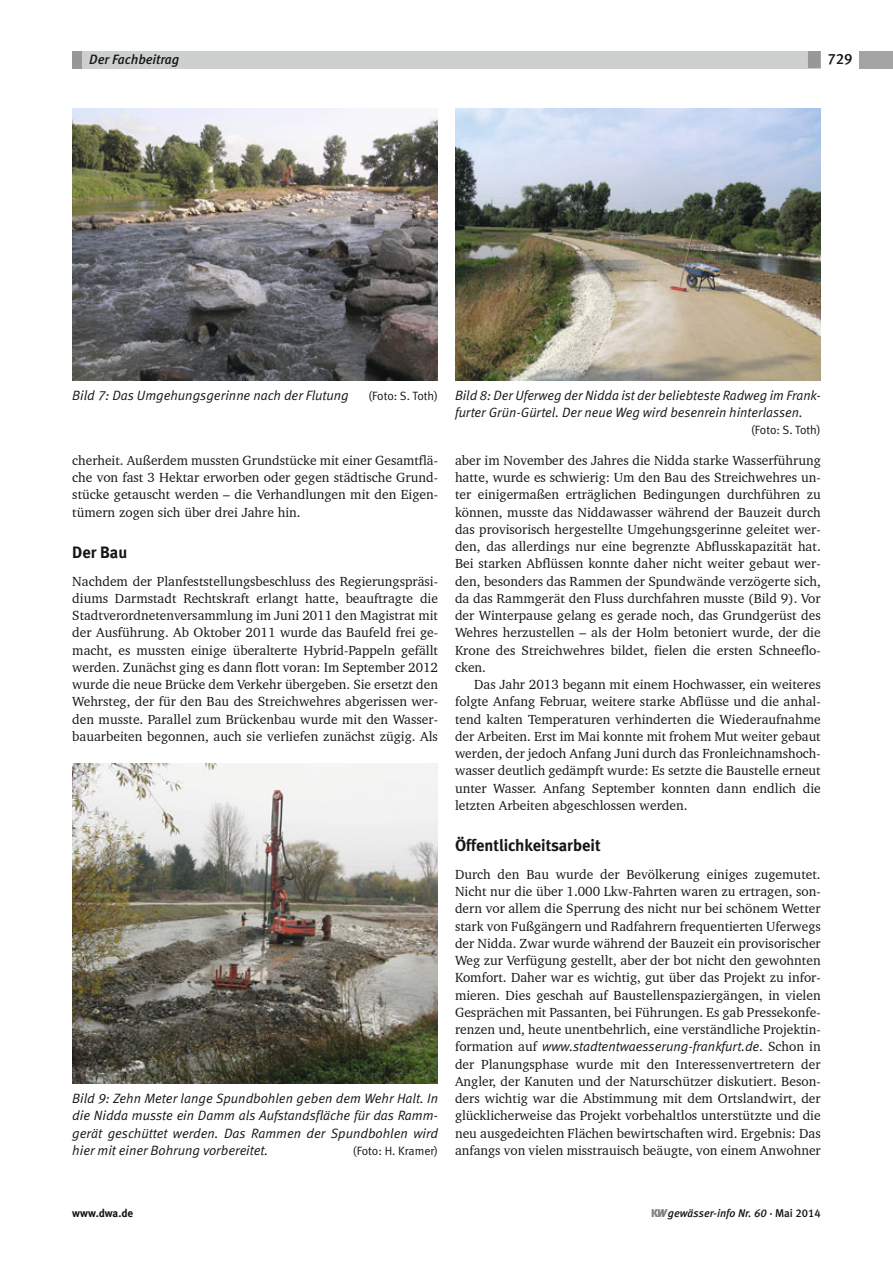
<style>
.page{position:relative;width:893px;height:1263px;background:#fff}
.page>*{position:absolute;margin:0;border:0;box-sizing:border-box;transform-origin:0 0}
.t1{font:16.5px "Meta Bold LF";color:#151616}
.t2{font:15px "Meta Medium LF";color:#151616}
.t3{font:13.5px/17.2px "Charter BT";color:#151616;text-align:justify}
.t4{font:italic 13.5px/17.2px "Meta Normal LF";color:#151616}
.t5{font:italic 13.5px "Meta Medium LF";color:#151616}
.t6{font:12px "Meta Normal LF";color:#151616}
.t7{font:italic 11.25px "Meta Medium LF";color:#151616}
.t8{font:700 11.25px "Meta";color:#151616}
.s1{font-family:"Charter BT";font-style:normal}
.s2{font-family:"Meta";font-weight:900;font-style:normal;color:#818281}
.s3{font-family:"Meta";font-weight:900;color:#818281}
.s4{font-style:normal}
</style>
<div class="page">
<div style="left:120px;top:51px;width:701px;height:17px;background:#cecfcf"></div>
<div style="left:808px;top:51px;width:13px;height:17px;background:#989899"></div>
<div style="left:859px;top:51px;width:34px;height:17px;background:#a4a4a4"></div>
<div style="left:72px;top:51px;width:11px;height:17px;background:#989899"></div>
<div style="left:83px;top:51px;width:170px;height:17px;background:#cecfcf"></div>
<img style="left:72px;top:108px;width:366px;height:273px">
<img style="left:455px;top:108px;width:366px;height:273px">
<img style="left:72px;top:763px;width:366px;height:321px">
<p class="t5" style="left:89px;top:54px;width:92px">Der Fachbeitrag</p>
<p class="t2" style="left:827px;top:53px;width:27px">729</p>
<p class="t4" style="left:72px;top:388px;width:278px">Bild 7: Das Umgehungsgerinne nach der Flutung</p>
<p class="t6" style="left:368px;top:391px;width:71px">(Foto: S. Toth)</p>
<p class="t4" style="left:455px;top:388px;width:367px">Bild 8: Der Uferweg der Nidda ist der beliebteste Radweg im Frank&shy;furter Grün-Gürtel. Der neue Weg wird besenrein hinterlassen.</p>
<p class="t6" style="left:751px;top:425px;width:71px">(Foto: S. Toth)</p>
<p class="t3" style="left:72px;top:451px;width:367px">cherheit. Außerdem mussten Grundstücke mit einer Gesamtflä&shy;che von fast 3 Hektar erworben oder gegen städtische Grund&shy;stücke getauscht werden – die Verhandlungen mit den Eigen&shy;tümern zogen sich über drei Jahre hin.</p>
<p class="t1" style="left:72px;top:546px;width:56px">Der Bau</p>
<p class="t3" style="left:72px;top:572px;width:367px">Nachdem der Planfeststellungsbeschluss des Regierungspräsi&shy;diums Darmstadt Rechtskraft erlangt hatte, beauftragte die Stadtverordnetenversammlung im Juni 2011 den Magistrat mit der Ausführung. Ab Oktober 2011 wurde das Baufeld frei ge&shy;macht, es mussten einige überalterte Hybrid-Pappeln gefällt werden. Zunächst ging es dann flott voran: Im September 2012 wurde die neue Brücke dem Verkehr übergeben. Sie ersetzt den Wehrsteg, der für den Bau des Streichwehres abgerissen wer&shy;den musste. Parallel zum Brückenbau wurde mit den Wasser&shy;bauarbeiten begonnen, auch sie verliefen zunächst zügig. Als</p>
<p class="t4" style="left:72px;top:1091px;width:367px;text-align:justify">Bild 9: Zehn Meter lange Spundbohlen geben dem Wehr Halt. In die Nidda musste ein Damm als Aufstandsfläche für das Ramm&shy;gerät geschüttet werden. Das Rammen der Spundbohlen wird hier mit einer Bohrung vorbereitet.</p>
<p class="t6" style="left:353px;top:1146px;width:87px">(Foto: H. Kramer)</p>
<p class="t3" style="left:455px;top:451px;width:367px">aber im November des Jahres die Nidda starke Wasserführung hatte, wurde es schwierig: Um den Bau des Streichwehres un&shy;ter einigermaßen erträglichen Bedingungen durchführen zu können, musste das Niddawasser während der Bauzeit durch das provisorisch hergestellte Umgehungsgerinne geleitet wer&shy;den, das allerdings nur eine begrenzte Abflusskapazität hat.<br>Bei starken Abflüssen konnte daher nicht weiter gebaut wer&shy;den, besonders das Rammen der Spundwände verzögerte sich, da das Rammgerät den Fluss durchfahren musste (Bild 9). Vor der Winterpause gelang es gerade noch, das Grundgerüst des Wehres herzustellen – als der Holm betoniert wurde, der die Krone des Streichwehres bildet, fielen die ersten Schneeflo&shy;cken.</p>
<p class="t3" style="left:455px;top:676px;width:367px;text-indent:19px">Das Jahr 2013 begann mit einem Hochwasser, ein weiteres folgte Anfang Februar, weitere starke Abflüsse und die anhal&shy;tend kalten Temperaturen verhinderten die Wiederaufnahme der Arbeiten. Erst im Mai konnte mit frohem Mut weiter gebaut werden, der jedoch Anfang Juni durch das Fronleichnamshoch&shy;wasser deutlich gedämpft wurde: Es setzte die Baustelle erneut unter Wasser. Anfang September konnten dann endlich die letzten Arbeiten abgeschlossen werden.</p>
<p class="t1" style="left:455px;top:839px;width:147px">Öffentlichkeitsarbeit</p>
<p class="t3" style="left:455px;top:865px;width:367px">Durch den Bau wurde der Bevölkerung einiges zugemutet.<br>Nicht nur die über 1.000 Lkw-Fahrten waren zu ertragen, son&shy;dern vor allem die Sperrung des nicht nur bei schönem Wetter stark von Fußgängern und Radfahrern frequentierten Uferwegs der Nidda. Zwar wurde während der Bauzeit ein provisorischer Weg zur Verfügung gestellt, aber der bot nicht den gewohnten Komfort. Daher war es wichtig, gut über das Projekt zu infor&shy;mieren. Dies geschah auf Baustellenspaziergängen, in vielen Gesprächen mit Passanten, bei Führungen. Es gab Pressekonfe&shy;renzen und, heute unentbehrlich, eine verständliche Projektin-</p>
<p class="t4" style="left:455px;top:1039px;width:367px"><span class="s1">formation auf</span> www.stadtentwaesserung-frankfurt.de<span class="s1">. Schon in</span></p>
<p class="t3" style="left:455px;top:1055px;width:367px">der Planungsphase wurde mit den Interessenvertretern der Angler, der Kanuten und der Naturschützer diskutiert. Beson&shy;ders wichtig war die Abstimmung mit dem Ortslandwirt, der glücklicherweise das Projekt vorbehaltlos unterstützte und die neu ausgedeichten Flächen bewirtschaften wird. Ergebnis: Das anfangs von vielen misstrauisch beäugte, von einem Anwohner</p>
<p class="t8" style="left:72px;top:1208px;width:62px">www.dwa.de</p>
<p class="t7" style="left:651px;top:1208px;width:171px"><span class="s2">K</span><span class="s3">W</span>gewässer-info Nr. 60 <span class="s4">· Mai 2014</span></p>
</div>
